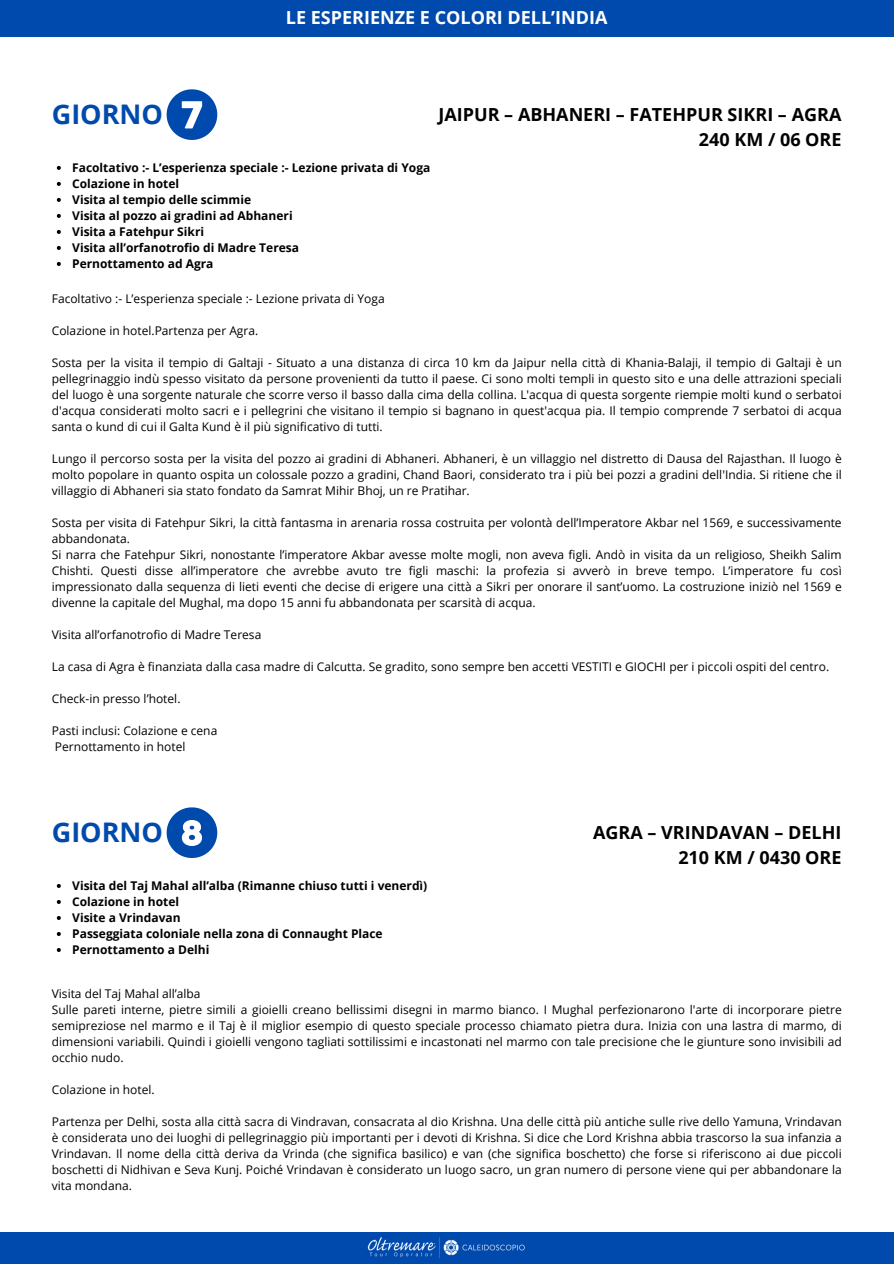
<style>
.page{position:relative;width:894px;height:1264px;background:#fff}
.page>*{position:absolute;margin:0;border:0;box-sizing:border-box;transform-origin:0 0}
.t1{font:700 27px "Open Sans";color:#004aad}
.t2{font:700 18px/24.8px "Open Sans";color:#000;text-align:right}
.t3{font:700 18px "Open Sans";color:#fff}
.t4{font:12px/16px "Open Sans";color:#000;text-align:justify}
.t5{font:700 12px "Open Sans";color:#000}
</style>
<div class="page">
<div style="left:0;top:0;width:893px;height:37px;background:#004aad"></div>
<svg style="left:57px;top:166px;width:4px;height:4px"></svg>
<svg style="left:57px;top:182px;width:4px;height:4px"></svg>
<svg style="left:57px;top:198px;width:4px;height:4px"></svg>
<svg style="left:57px;top:214px;width:4px;height:4px"></svg>
<svg style="left:57px;top:230px;width:4px;height:4px"></svg>
<svg style="left:57px;top:246px;width:4px;height:4px"></svg>
<svg style="left:57px;top:262px;width:4px;height:4px"></svg>
<svg style="left:57px;top:884px;width:4px;height:4px"></svg>
<svg style="left:57px;top:900px;width:4px;height:4px"></svg>
<svg style="left:57px;top:916px;width:4px;height:4px"></svg>
<svg style="left:57px;top:932px;width:4px;height:4px"></svg>
<svg style="left:57px;top:948px;width:4px;height:4px"></svg>
<div style="left:0;top:1231px;width:893px;height:32px;background:#004aad"></div>
<img style="left:367px;top:1237px;width:158px;height:21px">
<svg style="left:166px;top:807px;width:51px;height:51px"></svg>
<svg style="left:166px;top:89px;width:51px;height:51px"></svg>
<p class="t1" style="left:52px;top:95px;width:113px">GIORNO</p>
<h2 class="t3" style="left:286px;top:5px;width:323px">LE ESPERIENZE E COLORI DELL’INDIA</h2>
<p class="t2" style="left:438px;top:102px;width:404px">JAIPUR – ABHANERI – FATEHPUR SIKRI – AGRA<br>240 KM / 06 ORE</p>
<p class="t5" style="left:72px;top:159px;width:359px">Facoltativo :- L’esperienza speciale :- Lezione privata di Yoga</p>
<p class="t5" style="left:72px;top:175px;width:108px">Colazione in hotel</p>
<p class="t5" style="left:72px;top:191px;width:180px">Visita al tempio delle scimmie</p>
<p class="t5" style="left:72px;top:207px;width:222px">Visita al pozzo ai gradini ad Abhaneri</p>
<p class="t5" style="left:72px;top:223px;width:133px">Visita a Fatehpur Sikri</p>
<p class="t5" style="left:72px;top:239px;width:228px">Visita all’orfanotrofio di Madre Teresa</p>
<p class="t5" style="left:72px;top:255px;width:143px">Pernottamento ad Agra</p>
<p class="t4" style="left:52px;top:290px;width:334px">Facoltativo :- L’esperienza speciale :- Lezione privata di Yoga</p>
<h1 class="t4" style="left:52px;top:322px;width:208px">Colazione in hotel.Partenza per Agra.</h1>
<h2 class="t4" style="left:52px;top:354px;width:791px">Sosta per la visita il tempio di Galtaji - Situato a una distanza di circa 10 km da Jaipur nella città di Khania-Balaji, il tempio di Galtaji è un pellegrinaggio indù spesso visitato da persone provenienti da tutto il paese. Ci sono molti templi in questo sito e una delle attrazioni speciali del luogo è una sorgente naturale che scorre verso il basso dalla cima della collina. L'acqua di questa sorgente riempie molti kund o serbatoi d'acqua considerati molto sacri e i pellegrini che visitano il tempio si bagnano in quest'acqua pia. Il tempio comprende 7 serbatoi di acqua santa o kund di cui il Galta Kund è il più significativo di tutti.</h2>
<p class="t4" style="left:52px;top:450px;width:791px">Lungo il percorso sosta per la visita del pozzo ai gradini di Abhaneri. Abhaneri, è un villaggio nel distretto di Dausa del Rajasthan. Il luogo è molto popolare in quanto ospita un colossale pozzo a gradini, Chand Baori, considerato tra i più bei pozzi a gradini dell'India. Si ritiene che il villaggio di Abhaneri sia stato fondato da Samrat Mihir Bhoj, un re Pratihar.</p>
<p class="t4" style="left:52px;top:514px;width:791px">Sosta per visita di Fatehpur Sikri, la città fantasma in arenaria rossa costruita per volontà dell’Imperatore Akbar nel 1569, e successivamente abbandonata.</p>
<p class="t4" style="left:52px;top:546px;width:791px">Si narra che Fatehpur Sikri, nonostante l’imperatore Akbar avesse molte mogli, non aveva figli. Andò in visita da un religioso, Sheikh Salim Chishti. Questi disse all’imperatore che avrebbe avuto tre figli maschi: la profezia si avverò in breve tempo. L’imperatore fu così impressionato dalla sequenza di lieti eventi che decise di erigere una città a Sikri per onorare il sant’uomo. La costruzione iniziò nel 1569 e divenne la capitale del Mughal, ma dopo 15 anni fu abbandonata per scarsità di acqua.</p>
<p class="t4" style="left:52px;top:626px;width:211px">Visita all’orfanotrofio di Madre Teresa</p>
<p class="t4" style="left:52px;top:658px;width:778px">La casa di Agra è finanziata dalla casa madre di Calcutta. Se gradito, sono sempre ben accetti VESTITI e GIOCHI per i piccoli ospiti del centro.</p>
<p class="t4" style="left:52px;top:690px;width:130px">Check-in presso l’hotel.</p>
<p class="t4" style="left:52px;top:722px;width:167px">Pasti inclusi: Colazione e cena</p>
<p class="t4" style="left:55px;top:738px;width:132px">Pernottamento in hotel</p>
<p class="t1" style="left:52px;top:813px;width:113px">GIORNO</p>
<h1 class="t5" style="left:72px;top:877px;width:356px">Visita del Taj Mahal all’alba (Rimanne chiuso tutti i venerdì)</h1>
<h2 class="t5" style="left:72px;top:893px;width:108px">Colazione in hotel</h2>
<p class="t5" style="left:72px;top:909px;width:110px">Visite a Vrindavan</p>
<p class="t5" style="left:72px;top:925px;width:312px">Passeggiata coloniale nella zona di Connaught Place</p>
<p class="t5" style="left:72px;top:941px;width:139px">Pernottamento a Delhi</p>
<p class="t2" style="left:593px;top:819px;width:250px">AGRA – VRINDAVAN – DELHI<br>210 KM / 0430 ORE</p>
<p class="t4" style="left:52px;top:985px;width:150px">Visita del Taj Mahal all’alba</p>
<p class="t4" style="left:52px;top:1001px;width:791px">Sulle pareti interne, pietre simili a gioielli creano bellissimi disegni in marmo bianco. I Mughal perfezionarono l'arte di incorporare pietre semipreziose nel marmo e il Taj è il miglior esempio di questo speciale processo chiamato pietra dura. Inizia con una lastra di marmo, di dimensioni variabili. Quindi i gioielli vengono tagliati sottilissimi e incastonati nel marmo con tale precisione che le giunture sono invisibili ad occhio nudo.</p>
<p class="t4" style="left:52px;top:1081px;width:104px">Colazione in hotel.</p>
<p class="t4" style="left:52px;top:1113px;width:791px">Partenza per Delhi, sosta alla città sacra di Vindravan, consacrata al dio Krishna. Una delle città più antiche sulle rive dello Yamuna, Vrindavan è considerata uno dei luoghi di pellegrinaggio più importanti per i devoti di Krishna. Si dice che Lord Krishna abbia trascorso la sua infanzia a Vrindavan. Il nome della città deriva da Vrinda (che significa basilico) e van (che significa boschetto) che forse si riferiscono ai due piccoli boschetti di Nidhivan e Seva Kunj. Poiché Vrindavan è considerato un luogo sacro, un gran numero di persone viene qui per abbandonare la vita mondana.</p>
</div>
